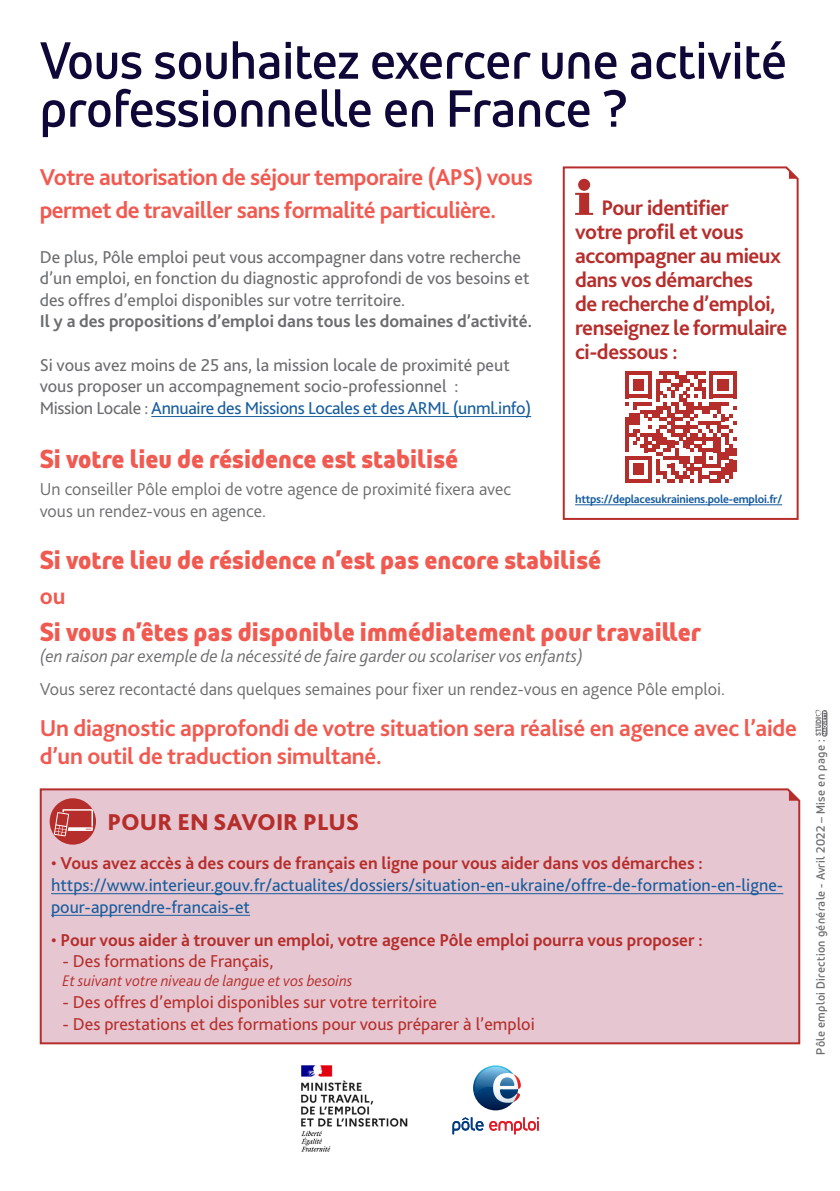
<style>
.page{position:relative;width:840px;height:1191px;background:#fff}
.page>*{position:absolute;margin:0;border:0;box-sizing:border-box;transform-origin:0 0}
.t1{font:52px/48px "Pole Emploi Pro";color:#0e0737}
.Style_de_paragraphe{font:700 26px "Pole Emploi Pro";color:#f05a51}
.Style_de_paragraphe-2{font:700 24px/33.6px "Bliss 2";letter-spacing:-.02em;color:#f05a51}
.t2{font:800 24px "Bliss 2";color:#b62e2c}
.t3{font:700 22px/24px "Bliss 2";letter-spacing:-.02em;color:#b62e2c}
.Style_de_paragraphe-3{font:18px/21.6px "Bliss 2";color:#6c6d70}
.t4{font:18px/21.6px "Bliss 2";color:#175d9e}
.Style_de_paragraphe-4{font:300 18px/21.6px "Bliss 2";color:#6c6d70}
.t5{font:18px "Bliss 2";color:#b62e2c}
.t6{font:700 18px "Bliss 2";color:#b62e2c}
.Style_de_paragraphe-5{font:italic 300 18px "Bliss 2";color:#6c6d70}
.Style_de_paragraphe-6{font:700 18px "Bliss 2";color:#6c6d70}
.t7{font:italic 300 16px "Bliss 2";color:#b62e2c}
.t8{font:12px "Pole Emploi Pro";letter-spacing:.03em;color:#6c6d70}
.t9{font:700 12px "Bliss 2";letter-spacing:-.02em;color:#175d9e}
.s1{color:#175d9e}
.s2{color:#b62e2c}
.s3{font-weight:700;color:#b62e2c}
.s4{font-weight:400}
</style>
<div class="page">
<hr style="left:151px;top:416px;width:380px;height:1px;background:#175d9e">
<svg style="left:562px;top:166px;width:237px;height:354px"></svg>
<svg style="left:624px;top:371px;width:112px;height:112px"></svg>
<hr style="left:732px;top:460px;width:4px;height:11px;background:#b62e2c">
<div style="left:39px;top:788px;width:761px;height:257px;background:#e6c7d1"></div>
<div style="left:50px;top:798px;width:46px;height:46px;background:#b62e2c;border-radius:50%"></div>
<svg style="left:54px;top:809px;width:39px;height:27px"></svg>
<svg style="left:473px;top:1065px;width:45px;height:45px"></svg>
<svg style="left:474px;top:1067px;width:46px;height:35px"></svg>
<svg style="left:452px;top:1117px;width:31px;height:17px"></svg>
<svg style="left:489px;top:1117px;width:49px;height:17px"></svg>
<img style="left:301px;top:1065px;width:107px;height:87px">
<svg style="left:815px;top:710px;width:12px;height:26px"></svg>
<p class="t1" style="left:40px;top:31px;width:748px">Vous souhaitez exercer une activité professionnelle en France ?</p>
<p class="Style_de_paragraphe-2" style="left:40px;top:160px;width:494px">Votre autorisation de séjour temporaire (APS) vous permet de travailler sans formalité particulière.</p>
<p class="Style_de_paragraphe-3" style="left:40px;top:246px;width:491px">De plus, Pôle emploi peut vous accompagner dans votre recherche d’un emploi, en fonction du diagnostic approfondi de vos besoins et des offres d’emploi disponibles sur votre territoire.</p>
<p class="Style_de_paragraphe-6" style="left:40px;top:310px;width:493px">Il y a des propositions d’emploi dans tous les domaines d’activité.</p>
<p class="Style_de_paragraphe-3" style="left:40px;top:354px;width:492px">Si vous avez moins de 25 ans, la mission locale de proximité peut vous proposer un accompagnement socio-professionnel :<br>Mission Locale : <span class="s1">Annuaire des Missions Locales et des ARML (unml.info)</span></p>
<p class="Style_de_paragraphe" style="left:40px;top:438px;width:420px">Si votre lieu de résidence est stabilisé</p>
<p class="Style_de_paragraphe-4" style="left:40px;top:478px;width:472px">Un conseiller Pôle emploi de votre agence de proximité fixera avec vous un rendez-vous en agence.</p>
<p class="Style_de_paragraphe" style="left:40px;top:540px;width:562px">Si votre lieu de résidence n’est pas encore stabilisé</p>
<p class="Style_de_paragraphe-2" style="left:40px;top:579px;width:27px">ou</p>
<p class="Style_de_paragraphe" style="left:40px;top:611px;width:662px">Si vous n’êtes pas disponible immédiatement pour travailler</p>
<p class="Style_de_paragraphe-5" style="left:40px;top:645px;width:544px">(en raison par exemple de la nécessité de faire garder ou scolariser vos enfants)</p>
<p class="Style_de_paragraphe-4" style="left:40px;top:678px;width:686px">Vous serez recontacté dans quelques semaines pour fixer un rendez-vous en agence Pôle emploi.</p>
<p class="Style_de_paragraphe-2" style="left:40px;top:713px;width:758px;line-height:28.8px">Un diagnostic approfondi de votre situation sera réalisé en agence avec l’aide d’un outil de traduction simultané.</p>
<p class="t3" style="left:574px;top:195px;width:214px;text-indent:26px">Pour identifier<br>votre profil et vous accompagner au mieux dans vos démarches<br>de recherche d’emploi, renseignez le formulaire ci-dessous :</p>
<p class="t9" style="left:574px;top:491px;width:208px">https://deplacesukrainiens.pole-emploi.fr/</p>
<p class="t2" style="left:107px;top:807px;width:253px">POUR EN SAVOIR PLUS</p>
<p class="t4" style="left:51px;top:852px;width:733px"><span class="s2">•</span> <span class="s3">Vous avez accès à des cours de français en ligne pour vous aider dans vos démarches : </span>https://www.interieur.gouv.fr/actualites/dossiers/situation-en-ukraine/offre-de-formation-en-ligne&shy;pour-apprendre-francais-et</p>
<p class="t6" style="left:51px;top:928px;width:653px"><span class="s4">•</span> Pour vous aider à trouver un emploi, votre agence Pôle emploi pourra vous proposer :</p>
<p class="t5" style="left:62px;top:950px;width:212px">- Des formations de Français,</p>
<p class="t7" style="left:62px;top:971px;width:291px">Et suivant votre niveau de langue et vos besoins</p>
<p class="t5" style="left:62px;top:990px;width:376px">- Des offres d’emploi disponibles sur votre territoire</p>
<p class="t5" style="left:62px;top:1012px;width:473px">- Des prestations et des formations pour vous préparer à l’emploi</p>
<p class="t8" style="left:811px;top:1054px;width:316px;rotate:-90deg">Pôle emploi Direction générale - Avril 2022 – Mise en page :</p>
</div>
